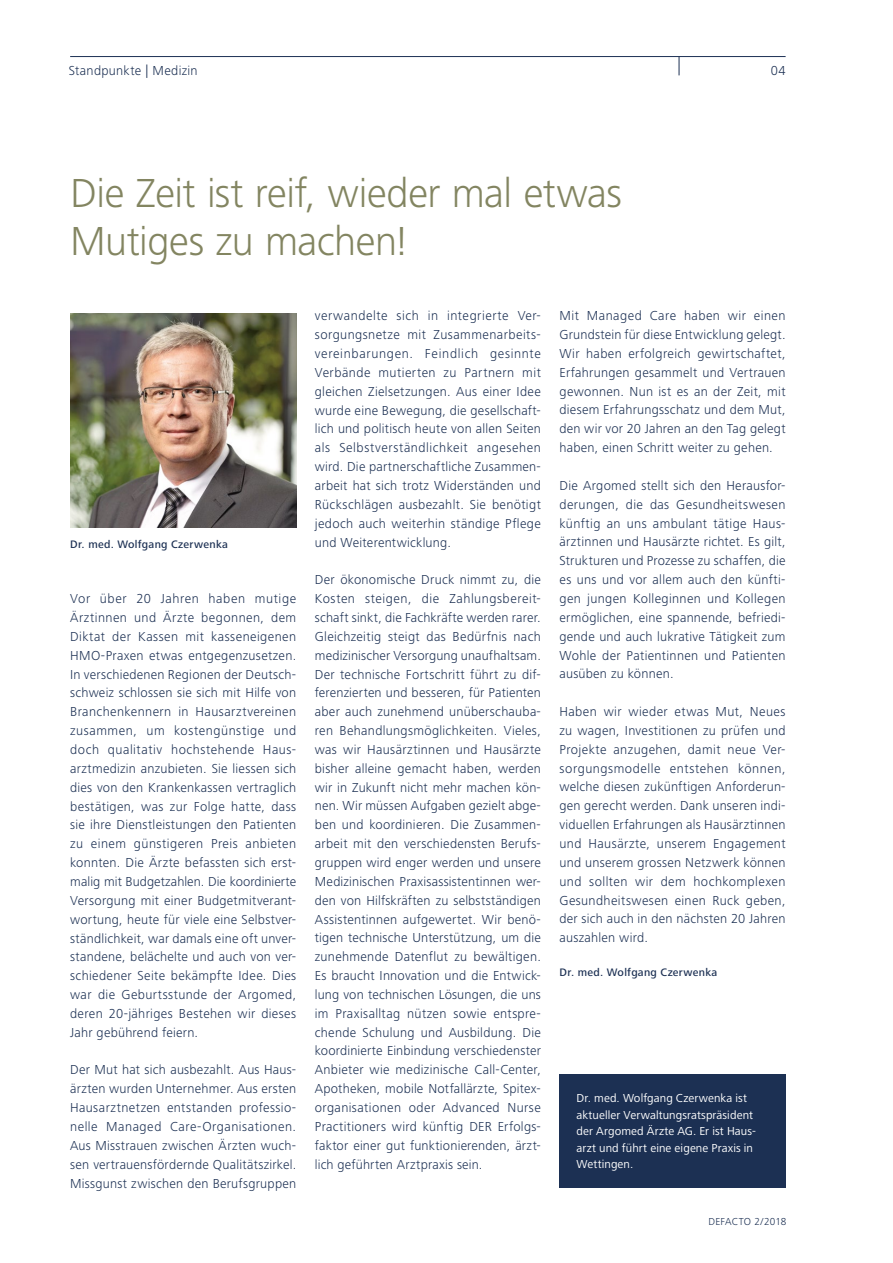
<style>
.page{position:relative;width:893px;height:1263px;background:#fff}
.page>*{position:absolute;margin:0;border:0;box-sizing:border-box;transform-origin:0 0}
.t1{font:300 42px/48px "Frutiger Next LT";letter-spacing:-.015em;color:#838561}
.t2{font:300 13.5px/18.9px "Frutiger Next LT";letter-spacing:.02em;color:#1c3053;text-align:justify}
.t3{font:12px/16.5px "Frutiger Next LT";letter-spacing:.005em;color:#fff}
.t4{font:500 11.25px "Frutiger Next LT";letter-spacing:.025em;color:#1c3053}
.t5{font:300 10.5px "Frutiger Next LT";letter-spacing:.015em;color:#1c3053}
</style>
<div class="page">
<img style="left:70px;top:314px;width:226px;height:214px">
<div style="left:559px;top:1074px;width:227px;height:113px;background:#1c3053"></div>
<svg style="left:679px;top:57px;width:1px;height:18px"></svg>
<hr style="left:70px;top:56px;width:716px;height:1px;background:#1c3053">
<p class="t2" style="left:69px;top:62px;width:130px">Standpunkte | Medizin</p>
<p class="t2" style="left:771px;top:62px;width:16px">04</p>
<h1 class="t1" style="left:70px;top:170px;width:553px">Die Zeit ist reif, wieder mal etwas<br>Mutiges zu machen!</h1>
<p class="t4" style="left:70px;top:538px;width:159px">Dr. med. Wolfgang Czerwenka</p>
<p class="t2" style="left:70px;top:589px;width:228px">Vor über 20 Jahren haben mutige Ärztinnen und Ärzte begonnen, dem Diktat der Kassen mit kasseneigenen HMO-Praxen etwas entgegenzusetzen.<br>In verschiedenen Regionen der Deutsch&shy;schweiz schlossen sie sich mit Hilfe von Branchenkennern in Hausarztvereinen zusammen, um kostengünstige und doch qualitativ hochstehende Haus&shy;arztmedizin anzubieten. Sie liessen sich dies von den Krankenkassen vertraglich bestätigen, was zur Folge hatte, dass sie ihre Dienstleistungen den Patienten zu einem günstigeren Preis anbieten konnten. Die Ärzte befassten sich erst&shy;malig mit Budgetzahlen. Die koordinierte Versorgung mit einer Budgetmitverant&shy;wortung, heute für viele eine Selbstver&shy;ständlichkeit, war damals eine oft unver&shy;standene, belächelte und auch von ver&shy;schiedener Seite bekämpfte Idee. Dies war die Geburtsstunde der Argomed, deren 20-jähriges Bestehen wir dieses Jahr gebührend feiern.</p>
<p class="t2" style="left:70px;top:1060px;width:228px">Der Mut hat sich ausbezahlt. Aus Haus&shy;ärzten wurden Unternehmer. Aus ersten Hausarztnetzen entstanden professio&shy;nelle Managed Care-Organisationen.<br>Aus Misstrauen zwischen Ärzten wuch&shy;sen vertrauensfördernde Qualitätszirkel.<br>Missgunst zwischen den Berufsgruppen</p>
<p class="t2" style="left:315px;top:306px;width:228px">verwandelte sich in integrierte Ver&shy;sorgungsnetze mit Zusammenarbeits&shy;vereinbarungen. Feindlich gesinnte Verbände mutierten zu Partnern mit gleichen Zielsetzungen. Aus einer Idee wurde eine Bewegung, die gesellschaft&shy;lich und politisch heute von allen Seiten als Selbstverständlichkeit angesehen wird. Die partnerschaftliche Zusammen&shy;arbeit hat sich trotz Widerständen und Rückschlägen ausbezahlt. Sie benötigt jedoch auch weiterhin ständige Pflege und Weiterentwicklung.</p>
<p class="t2" style="left:315px;top:570px;width:228px">Der ökonomische Druck nimmt zu, die Kosten steigen, die Zahlungsbereit&shy;schaft sinkt, die Fachkräfte werden rarer.<br>Gleichzeitig steigt das Bedürfnis nach medizinischer Versorgung unaufhaltsam.<br>Der technische Fortschritt führt zu dif&shy;ferenzierten und besseren, für Patienten aber auch zunehmend unüberschauba&shy;ren Behandlungsmöglichkeiten. Vieles, was wir Hausärztinnen und Hausärzte bisher alleine gemacht haben, werden wir in Zukunft nicht mehr machen kön&shy;nen. Wir müssen Aufgaben gezielt abge&shy;ben und koordinieren. Die Zusammen&shy;arbeit mit den verschiedensten Berufs&shy;gruppen wird enger werden und unsere Medizinischen Praxisassistentinnen wer&shy;den von Hilfskräften zu selbstständigen Assistentinnen aufgewertet. Wir benö&shy;tigen technische Unterstützung, um die zunehmende Datenflut zu bewältigen.<br>Es braucht Innovation und die Entwick&shy;lung von technischen Lösungen, die uns im Praxisalltag nützen sowie entspre&shy;chende Schulung und Ausbildung. Die koordinierte Einbindung verschiedenster Anbieter wie medizinische Call-Center, Apotheken, mobile Notfallärzte, Spitex&shy;organisationen oder Advanced Nurse Practitioners wird künftig DER Erfolgs&shy;faktor einer gut funktionierenden, ärzt&shy;lich geführten Arztpraxis sein.</p>
<p class="t2" style="left:559px;top:306px;width:228px">Mit Managed Care haben wir einen Grundstein für diese Entwicklung gelegt.<br>Wir haben erfolgreich gewirtschaftet, Erfahrungen gesammelt und Vertrauen gewonnen. Nun ist es an der Zeit, mit diesem Erfahrungsschatz und dem Mut, den wir vor 20 Jahren an den Tag gelegt haben, einen Schritt weiter zu gehen.</p>
<p class="t2" style="left:559px;top:476px;width:228px">Die Argomed stellt sich den Herausfor&shy;derungen, die das Gesundheitswesen künftig an uns ambulant tätige Haus&shy;ärztinnen und Hausärzte richtet. Es gilt, Strukturen und Prozesse zu schaffen, die es uns und vor allem auch den künfti&shy;gen jungen Kolleginnen und Kollegen ermöglichen, eine spannende, befriedi&shy;gende und auch lukrative Tätigkeit zum Wohle der Patientinnen und Patienten ausüben zu können.</p>
<p class="t2" style="left:559px;top:702px;width:228px">Haben wir wieder etwas Mut, Neues zu wagen, Investitionen zu prüfen und Projekte anzugehen, damit neue Ver&shy;sorgungsmodelle entstehen können, welche diesen zukünftigen Anforderun&shy;gen gerecht werden. Dank unseren indi&shy;viduellen Erfahrungen als Hausärztinnen und Hausärzte, unserem Engagement und unserem grossen Netzwerk können und sollten wir dem hochkomplexen Gesundheitswesen einen Ruck geben, der sich auch in den nächsten 20 Jahren auszahlen wird.</p>
<p class="t4" style="left:559px;top:966px;width:159px">Dr. med. Wolfgang Czerwenka</p>
<p class="t3" style="left:576px;top:1090px;width:181px">Dr. med. Wolfgang Czerwenka ist aktueller Verwaltungsratspräsident der Argomed Ärzte AG. Er ist Haus&shy;arzt und führt eine eigene Praxis in<br>Wettingen.</p>
<p class="t5" style="left:708px;top:1216px;width:79px">DEFACTO 2/2018</p>
</div>
